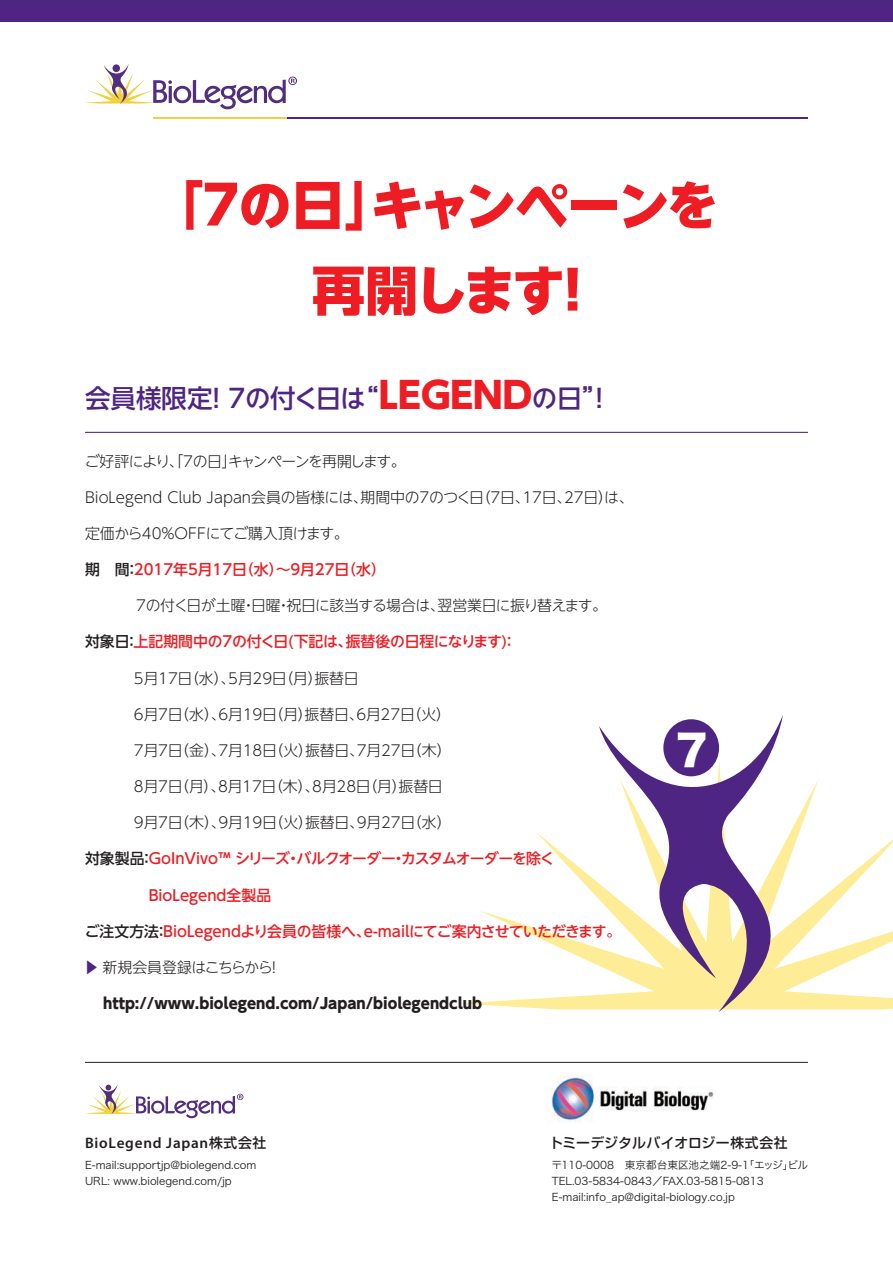
<style>
.page{position:relative;width:893px;height:1263px;background:#fff}
.page>*{position:absolute;margin:0;border:0;box-sizing:border-box;transform-origin:0 0}
.t1{font:800 53.1px/85.1px "UD Shin Go NT Pro";letter-spacing:-.07em;color:#ee1d23}
.t2{font:41.7px "Hira Kaku Std N W8";color:#fff}
.t3{font:500 25.5px "UD Shin Go NT Pro";letter-spacing:-.01em;color:#4e2582}
.t4{font:600 15.15px "Myriad Pro";letter-spacing:.05em;color:#231f20}
.t5{font:300 14.85px "UD Shin Go NT Pro";letter-spacing:-.02em;color:#231f20}
.t6{font:500 14.85px "UD Shin Go NT Pro";letter-spacing:-.005em;color:#ee1d23}
.t7{font:300 14.85px "UD Shin Go NT Pro";color:#231f20}
.t8{font:800 14.85px "UD Shin Go NT Pro";color:#231f20}
.t9{font:500 14.85px "UD Shin Go NT Pro";letter-spacing:-.04em;color:#ee1d23}
.t10{font:300 14.85px "UD Shin Go NT Pro";letter-spacing:-.075em;color:#231f20}
.t11{font:500 13.8px "Shin Go Pro";letter-spacing:.02em;color:#231f20}
.t12{font:10.65px/15.9px "Hira Kaku Pro W3";color:#231f20}
.s1{font-weight:800;font-size:36.15px;color:#ee1d23}
.s2{color:#231f20}
.s3{font-family:"Hira Kaku Pro W3";font-weight:400;color:#4e2582}
.s4{font-family:"Shin Go Pro";font-weight:500;font-size:13.8px}
</style>
<div class="page">
<svg style="left:461px;top:832px;width:432px;height:177px"></svg>
<svg style="left:599px;top:715px;width:250px;height:297px"></svg>
<svg style="left:85px;top:64px;width:212px;height:45px"></svg>
<svg style="left:85px;top:1084px;width:158px;height:34px"></svg>
<img style="left:551px;top:1077px;width:163px;height:46px">
<hr style="left:85px;top:432px;width:723px;height:1px;background:#4e2582">
<hr style="left:287px;top:118px;width:521px;height:1px;background:#4e2582">
<hr style="left:153px;top:118px;width:134px;height:1px;background:#f2d13c">
<div style="left:0;top:0;width:893px;height:21px;background:#4e2582"></div>
<hr style="left:85px;top:1062px;width:723px;height:1px;background:#231f20">
<h1 class="t1" style="left:312px;top:162px;width:409px;text-indent:-162px">「7の日」キャンペーンを再開します！</h1>
<h3 class="t3" style="left:85px;top:377px;width:529px">会員様限定！7の付く日は“<span class="s1">LEGEND</span>の日”！</h3>
<p class="t10" style="left:85px;top:449px;width:322px">ご好評により、「7の日」キャンペーンを再開します。</p>
<p class="t7" style="left:85px;top:485px;width:550px">BioLegend Club Japan会員の皆様には、期間中の7のつく日（7日、17日、27日）は、</p>
<p class="t5" style="left:85px;top:521px;width:265px">定価から40%OFFにてご購入頂けます。</p>
<p class="t6" style="left:85px;top:557px;width:302px"><span class="s2">期　間：</span>2017年5月17日（水）～9月27日（水）</p>
<p class="t5" style="left:136px;top:594px;width:472px">7の付く日が土曜・日曜・祝日に該当する場合は、翌営業日に振り替えます。</p>
<p class="t6" style="left:85px;top:630px;width:433px"><span class="s2">対象日：</span>上記期間中の7の付く日(下記は、振替後の日程になります)：</p>
<p class="t5" style="left:134px;top:666px;width:226px">5月17日（水）、5月29日（月）振替日</p>
<p class="t5" style="left:134px;top:702px;width:319px">6月7日（水）、6月19日（月）振替日、6月27日（火）</p>
<p class="t5" style="left:134px;top:738px;width:319px">7月7日（金）、7月18日（火）振替日、7月27日（木）</p>
<p class="t5" style="left:134px;top:774px;width:310px">8月7日（月）、8月17日（木）、8月28日（月）振替日</p>
<p class="t5" style="left:134px;top:810px;width:319px">9月7日（木）、9月19日（火）振替日、9月27日（水）</p>
<p class="t9" style="left:85px;top:847px;width:471px"><span class="s2">対象製品：</span>GoInVivo™ シリーズ・バルクオーダー・カスタムオーダーを除く</p>
<p class="t6" style="left:149px;top:883px;width:124px">BioLegend全製品</p>
<p class="t6" style="left:85px;top:919px;width:538px"><span class="s2">ご注文方法：</span>BioLegendより会員の皆様へ、e-mailにてご案内させていただきます。</p>
<p class="t5" style="left:84px;top:955px;width:199px"><span class="s3">▶</span> 新規会員登録はこちらから！</p>
<p class="t8" style="left:103px;top:991px;width:380px">http://www.biolegend.com/Japan/biolegendclub</p>
<h2 class="t2" style="left:676px;top:727px;width:34px">7</h2>
<p class="t4" style="left:85px;top:1134px;width:183px">BioLegend Japan<span class="s4">株式会社</span></p>
<p class="t12" style="left:85px;top:1156px;width:173px">E-mail:supportjp@biolegend.com<br>URL: www.biolegend.com/jp</p>
<p class="t11" style="left:549px;top:1131px;width:240px">トミーデジタルバイオロジー株式会社</p>
<p class="t12" style="left:551px;top:1156px;width:258px">〒110-0008　東京都台東区池之端2-9-1「エッジ」ビル<br>TEL.03-5834-0843／FAX.03-5815-0813<br>E-mail:info_ap@digital-biology.co.jp</p>
</div>
